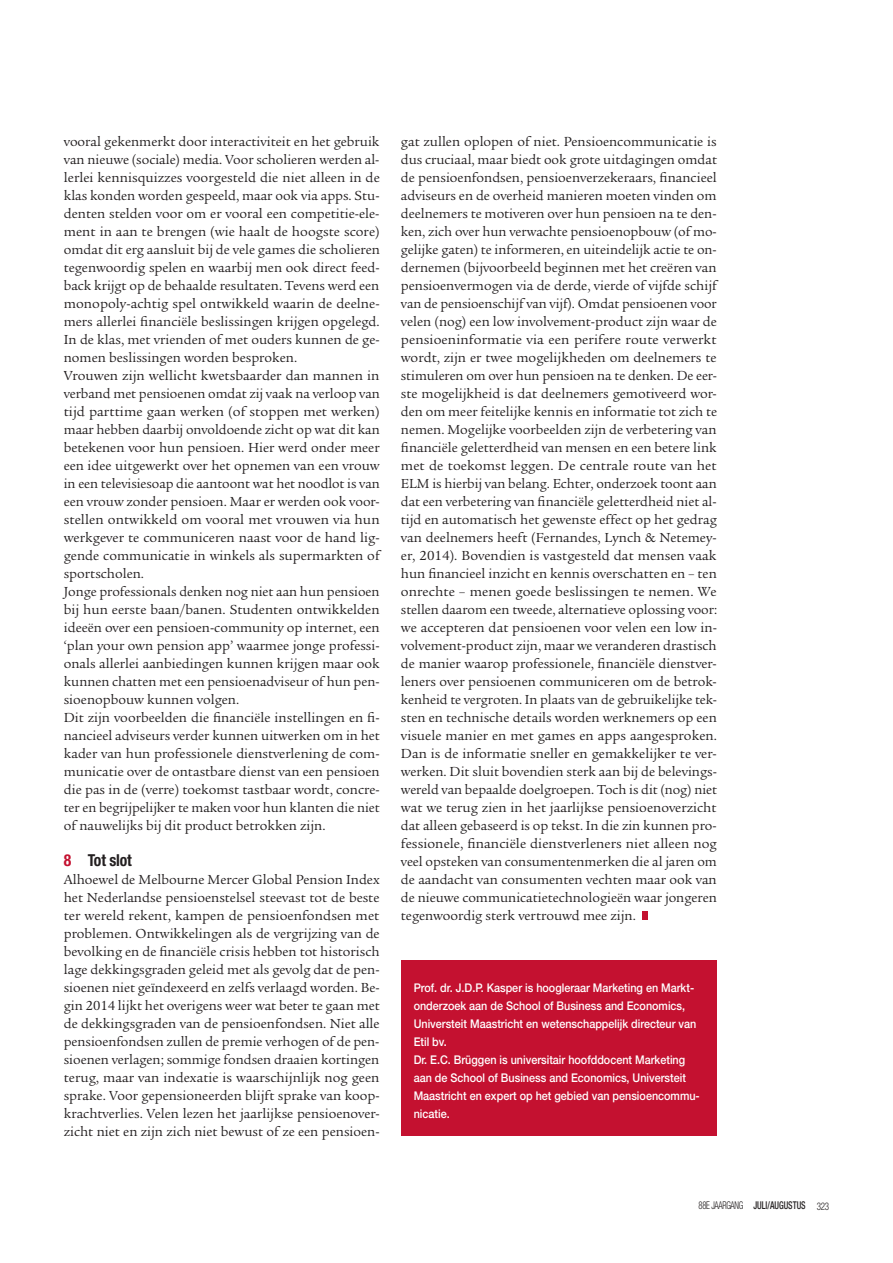
<style>
.page{position:relative;width:893px;height:1263px;background:#fff}
.page>*{position:absolute;margin:0;border:0;box-sizing:border-box;transform-origin:0 0}
.t1{font:700 condensed 16.5px "Helvetica Neue LT Std";letter-spacing:-.01em;color:#231f20;scale:.95 1}
.t2{font:14.25px/18px "Legacy Serif Std";color:#231f20;text-align:justify}
.t3{font:500 12px/18px "Helvetica Neue LT Std";color:#fff;scale:.9 1}
.t4{font:500 condensed 10.65px "Helvetica Neue LT Std";color:#231f20;scale:.8 1}
.s1{color:#c41130}
.s2{font-weight:300}
.s3{font-weight:300;font-size:10.5px}
</style>
<div class="page">
<div style="left:642px;top:911px;width:6px;height:9px;background:#c41130"></div>
<div style="left:401px;top:960px;width:316px;height:176px;background:#c41130"></div>
<p class="t2" style="left:64px;top:133px;width:318px;text-align:left">vooral gekenmerkt door interactiviteit en het gebruik van nieuwe (sociale) media. Voor scholieren werden al&shy;lerlei kennisquizzes voorgesteld die niet alleen in de klas konden worden gespeeld, maar ook via apps. Stu&shy;denten stelden voor om er vooral een competitie-ele&shy;ment in aan te brengen (wie haalt de hoogste score) omdat dit erg aansluit bij de vele games die scholieren tegenwoordig spelen en waarbij men ook direct feed&shy;back krijgt op de behaalde resultaten. Tevens werd een monopoly-achtig spel ontwikkeld waarin de deelne&shy;mers allerlei financiële beslissingen krijgen opgelegd.<br>In de klas, met vrienden of met ouders kunnen de ge&shy;nomen beslissingen worden besproken.<br>Vrouwen zijn wellicht kwetsbaarder dan mannen in verband met pensioenen omdat zij vaak na verloop van tijd parttime gaan werken (of stoppen met werken) maar hebben daarbij onvoldoende zicht op wat dit kan betekenen voor hun pensioen. Hier werd onder meer een idee uitgewerkt over het opnemen van een vrouw in een televisiesoap die aantoont wat het noodlot is van een vrouw zonder pensioen. Maar er werden ook voor&shy;stellen ontwikkeld om vooral met vrouwen via hun werkgever te communiceren naast voor de hand lig&shy;gende communicatie in winkels als supermarkten of sportscholen.<br>Jonge professionals denken nog niet aan hun pensioen bij hun eerste baan/banen. Studenten ontwikkelden ideeën over een pensioen-community op internet, een ‘plan your own pension app’ waarmee jonge professi&shy;onals allerlei aanbiedingen kunnen krijgen maar ook kunnen chatten met een pensioenadviseur of hun pen&shy;sioenopbouw kunnen volgen.<br>Dit zijn voorbeelden die financiële instellingen en fi&shy;nancieel adviseurs verder kunnen uitwerken om in het kader van hun professionele dienstverlening de com&shy;municatie over de ontastbare dienst van een pensioen die pas in de (verre) toekomst tastbaar wordt, concre&shy;ter en begrijpelijker te maken voor hun klanten die niet of nauwelijks bij dit product betrokken zijn.</p>
<p class="t1" style="left:64px;top:854px;width:73px"><span class="s1">8</span> Tot slot</p>
<p class="t2" style="left:64px;top:871px;width:317px">Alhoewel de Melbourne Mercer Global Pension Index het Nederlandse pensioenstelsel steevast tot de beste ter wereld rekent, kampen de pensioenfondsen met problemen. Ontwikkelingen als de vergrijzing van de bevolking en de financiële crisis hebben tot historisch lage dekkingsgraden geleid met als gevolg dat de pen&shy;sioenen niet geïndexeerd en zelfs verlaagd worden. Be&shy;gin 2014 lijkt het overigens weer wat beter te gaan met de dekkingsgraden van de pensioenfondsen. Niet alle pensioenfondsen zullen de premie verhogen of de pen&shy;sioenen verlagen; sommige fondsen draaien kortingen terug, maar van indexatie is waarschijnlijk nog geen sprake. Voor gepensioneerden blijft sprake van koop&shy;krachtverlies. Velen lezen het jaarlijkse pensioenover&shy;zicht niet en zijn zich niet bewust of ze een pensioen-</p>
<p class="t2" style="left:401px;top:133px;width:318px">gat zullen oplopen of niet. Pensioencommunicatie is dus cruciaal, maar biedt ook grote uitdagingen omdat de pensioenfondsen, pensioenverzekeraars, financieel adviseurs en de overheid manieren moeten vinden om deelnemers te motiveren over hun pensioen na te den&shy;ken, zich over hun verwachte pensioenopbouw (of mo&shy;gelijke gaten) te informeren, en uiteindelijk actie te on&shy;dernemen (bijvoorbeeld beginnen met het creëren van pensioenvermogen via de derde, vierde of vijfde schijf van de pensioenschijf van vijf). Omdat pensioenen voor velen (nog) een low involvement-product zijn waar de pensioeninformatie via een perifere route verwerkt wordt, zijn er twee mogelijkheden om deelnemers te stimuleren om over hun pensioen na te denken. De eer&shy;ste mogelijkheid is dat deelnemers gemotiveerd wor&shy;den om meer feitelijke kennis en informatie tot zich te nemen. Mogelijke voorbeelden zijn de verbetering van financiële geletterdheid van mensen en een betere link met de toekomst leggen. De centrale route van het ELM is hierbij van belang. Echter, onderzoek toont aan dat een verbetering van financiële geletterdheid niet al&shy;tijd en automatisch het gewenste effect op het gedrag van deelnemers heeft (Fernandes, Lynch &amp; Netemey&shy;er, 2014). Bovendien is vastgesteld dat mensen vaak hun financieel inzicht en kennis overschatten en – ten onrechte – menen goede beslissingen te nemen. We stellen daarom een tweede, alternatieve oplossing voor: we accepteren dat pensioenen voor velen een low in&shy;volvement-product zijn, maar we veranderen drastisch de manier waarop professionele, financiële dienstver&shy;leners over pensioenen communiceren om de betrok&shy;kenheid te vergroten. In plaats van de gebruikelijke tek&shy;sten en technische details worden werknemers op een visuele manier en met games en apps aangesproken.<br>Dan is de informatie sneller en gemakkelijker te ver&shy;werken. Dit sluit bovendien sterk aan bij de belevings&shy;wereld van bepaalde doelgroepen. Toch is dit (nog) niet wat we terug zien in het jaarlijkse pensioenoverzicht dat alleen gebaseerd is op tekst. In die zin kunnen pro&shy;fessionele, financiële dienstverleners niet alleen nog veel opsteken van consumentenmerken die al jaren om de aandacht van consumenten vechten maar ook van de nieuwe communicatietechnologieën waar jongeren tegenwoordig sterk vertrouwd mee zijn.</p>
<p class="t3" style="left:414px;top:980px;width:319px">Prof. dr. J.D.P. Kasper is hoogleraar Marketing en Markt&shy;onderzoek aan de School of Business and Economics, Universteit Maastricht en wetenschappelijk directeur van Etil bv.<br>Dr. E.C. Brüggen is universitair hoofddocent Marketing aan de School of Business and Economics, Universteit Maastricht en expert op het gebied van pensioencommu&shy;nicatie.</p>
<p class="t4" style="left:699px;top:1199px;width:165px"><span class="s2">88E JAARGANG</span> JULI/AUGUSTUS <span class="s3">323</span></p>
</div>
